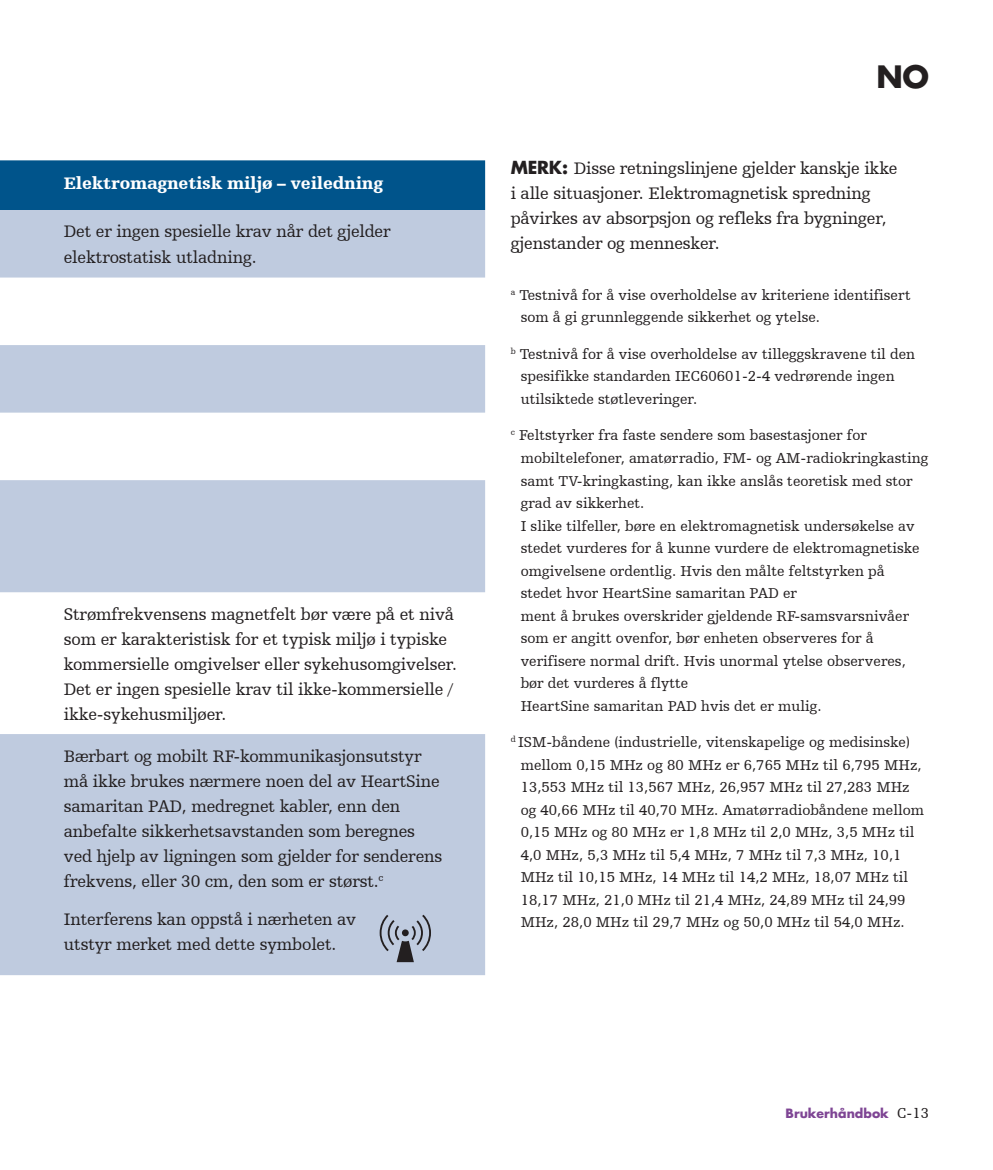
<style>
.page{position:relative;width:993px;height:1170px;background:#fff}
.page>*{position:absolute;margin:0;border:0;box-sizing:border-box;transform-origin:0 0}
.t1{font:700 30px "Futura Std";color:#231f20}
.Table_text{font:17.5px/25px "Humanist Slabserif 712 BT";letter-spacing:-.01em;color:#231f20}
.NOTE{font:17.5px/25px "Humanist Slabserif 712 BT";letter-spacing:-.01em;color:#231f20}
.Table_headers{font:900 17.5px "Humanist Slabserif 712 BT";letter-spacing:-.01em;color:#fff}
._6_9{font:15px/22.5px "Humanist Slabserif 712 BT";color:#231f20}
.t2{font:700 12.5px "Futura Std";color:#7e4594}
.s1{font-family:"Futura Std";font-weight:700}
.s2{font-family:"Humanist Slabserif 712 BT";font-weight:400;font-size:15px;color:#231f20}
</style>
<div class="page">
<div style="left:0;top:160px;width:485px;height:50px;background:#00548b"></div>
<div style="left:0;top:210px;width:485px;height:68px;background:#bfcbdf"></div>
<svg style="left:0;top:345px;width:485px;height:630px;fill:#bfcbdf"></svg>
<svg style="left:379px;top:914px;width:52px;height:48px;background:#9aa2b1"></svg>
<p class="Table_headers" style="left:64px;top:173px;width:320px">Elektromagnetisk miljø – veiledning</p>
<p class="Table_text" style="left:64px;top:219px;width:328px">Det er ingen spesielle krav når det gjelder elektrostatisk utladning.</p>
<p class="Table_text" style="left:64px;top:601px;width:394px">Strømfrekvensens magnetfelt bør være på et nivå som er karakteristisk for et typisk miljø i typiske kommersielle omgivelser eller sykehusomgivelser.<br>Det er ingen spesielle krav til ikke-kommersielle / ikke-sykehusmiljøer.</p>
<p class="Table_text" style="left:64px;top:742px;width:380px">Bærbart og mobilt RF-kommunikasjonsutstyr må ikke brukes nærmere noen del av HeartSine samaritan PAD, medregnet kabler, enn den anbefalte sikkerhetsavstanden som beregnes ved hjelp av ligningen som gjelder for senderens frekvens, eller 30 cm, den som er størst.<sup>c</sup></p>
<p class="Table_text" style="left:64px;top:905px;width:294px">Interferens kan oppstå i nærheten av utstyr merket med dette symbolet.</p>
<h1 class="t1" style="left:876px;top:57px;width:54px">NO</h1>
<p class="NOTE" style="left:510px;top:155px;width:388px"><span class="s1">MERK:</span> Disse retningslinjene gjelder kanskje ikke i alle situasjoner. Elektromagnetisk spredning påvirkes av absorpsjon og refleks fra bygninger, gjenstander og mennesker.</p>
<p class="_6_9" style="left:520px;top:283px;width:391px;text-indent:-10px"><sup>a</sup> Testnivå for å vise overholdelse av kriteriene identifisert som å gi grunnleggende sikkerhet og ytelse.</p>
<p class="_6_9" style="left:520px;top:342px;width:396px;text-indent:-10px"><sup>b</sup> Testnivå for å vise overholdelse av tilleggskravene til den spesifikke standarden IEC60601-2-4 vedrørende ingen utilsiktede støtleveringer.</p>
<p class="_6_9" style="left:520px;top:424px;width:409px;text-indent:-10px"><sup>c</sup> Feltstyrker fra faste sendere som basestasjoner for mobiltelefoner, amatørradio, FM- og AM-radiokringkasting samt TV-kringkasting, kan ikke anslås teoretisk med stor grad av sikkerhet.<br>I slike tilfeller, børe en elektromagnetisk undersøkelse av stedet vurderes for å kunne vurdere de elektromagnetiske omgivelsene ordentlig. Hvis den målte feltstyrken på stedet hvor HeartSine samaritan PAD er<br>ment å brukes overskrider gjeldende RF-samsvarsnivåer som er angitt ovenfor, bør enheten observeres for å verifisere normal drift. Hvis unormal ytelse observeres, bør det vurderes å flytte<br>HeartSine samaritan PAD hvis det er mulig.</p>
<p class="_6_9" style="left:520px;top:730px;width:405px;text-indent:-10px"><sup>d</sup> ISM-båndene (industrielle, vitenskapelige og medisinske) mellom 0,15 MHz og 80 MHz er 6,765 MHz til 6,795 MHz, 13,553 MHz til 13,567 MHz, 26,957 MHz til 27,283 MHz og 40,66 MHz til 40,70 MHz. Amatørradiobåndene mellom 0,15 MHz og 80 MHz er 1,8 MHz til 2,0 MHz, 3,5 MHz til 4,0 MHz, 5,3 MHz til 5,4 MHz, 7 MHz til 7,3 MHz, 10,1<br>MHz til 10,15 MHz, 14 MHz til 14,2 MHz, 18,07 MHz til 18,17 MHz, 21,0 MHz til 21,4 MHz, 24,89 MHz til 24,99<br>MHz, 28,0 MHz til 29,7 MHz og 50,0 MHz til 54,0 MHz.</p>
<p class="t2" style="left:785px;top:1104px;width:145px">Brukerhåndbok <span class="s2">C-13</span></p>
</div>
